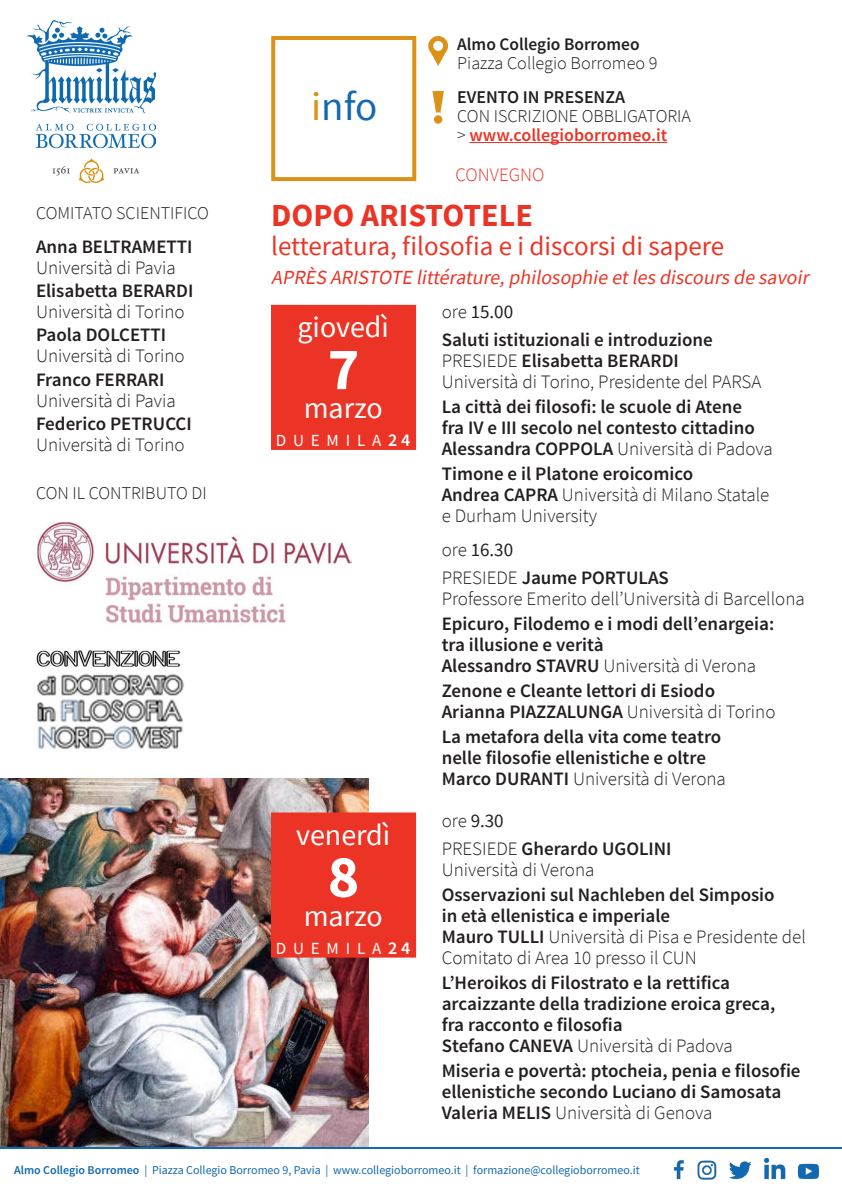
<style>
.page{position:relative;width:842px;height:1191px;background:#fff}
.page>*{position:absolute;margin:0;border:0;box-sizing:border-box;transform-origin:0 0}
.t1{font:700 60px "Source Sans Pro";color:#fff}
.t2{font:41px "Source Sans Pro";color:#1468b0}
.t3{font:700 32px "Source Sans Pro";color:#eb3426}
.t4{font:30px "Source Sans Pro";color:#fff}
.t5{font:27px "Source Sans Pro";color:#eb3426}
.t6{font:italic 20px "Source Sans Pro";color:#eb3426}
.t7{font:600 19px "Source Sans Pro";color:#231f20}
.t8{font:300 19px/21px "Source Sans Pro";color:#231f20}
.t9{font:19px "Source Sans Pro";color:#231f20}
.t10{font:300 19px "Source Sans Pro";color:#eb3426}
.t11{font:300 18px "Source Sans Pro";color:#231f20}
.t12{font:600 18px "Source Sans Pro";color:#eb3426}
.t13{font:600 18px "Source Sans Pro";color:#231f20}
.t14{font:600 17.6px "Source Sans Pro";color:#231f20}
.t15{font:17px "Source Sans Pro";color:#fff}
.t16{font:12px "Source Sans Pro";color:#1269b0}
.s1{color:#dc9219}
.s2{font-weight:300;color:#231f20}
.s3{font-weight:600;font-size:18px}
.s4{font-weight:300}
.s5{font-weight:600}
</style>
<div class="page">
<img style="left:0;top:778px;width:369px;height:368px">
<hr style="left:0;top:1146px;width:842px;height:2px;background:#1169b1">
<div style="left:271px;top:36px;width:145px;height:145px;background:#fff;border:4px solid #dc9219"></div>
<div style="left:271px;top:305px;width:145px;height:145px;background:#eb3426"></div>
<img style="left:673px;top:1160px;width:11px;height:20px">
<img style="left:697px;top:1160px;width:20px;height:20px">
<img style="left:729px;top:1161px;width:22px;height:19px">
<img style="left:764px;top:1157px;width:22px;height:23px">
<img style="left:797px;top:1163px;width:22px;height:16px">
<img style="left:28px;top:20px;width:128px;height:163px">
<div style="left:428px;top:36px;width:20px;height:20px;background:#dc9219;border-radius:50%"></div>
<svg style="left:430px;top:52px;width:16px;height:14px"></svg>
<div style="left:433px;top:41px;width:10px;height:10px;background:#fff;border-radius:50%"></div>
<hr style="left:469px;top:142px;width:198px;height:1px;background:#eb3426">
<svg style="left:432px;top:91px;width:12px;height:21px"></svg>
<div style="left:434px;top:115px;width:8px;height:9px;background:#dc9219;border-radius:50%"></div>
<div style="left:271px;top:812px;width:145px;height:145px;background:#eb3426"></div>
<img style="left:37px;top:522px;width:315px;height:101px">
<img style="left:36px;top:650px;width:148px;height:99px">
<p class="t11" style="left:36px;top:202px;width:174px">COMITATO SCIENTIFICO</p>
<p class="t7" style="left:36px;top:234px;width:158px">Anna BELTRAMETTI</p>
<p class="t8" style="left:36px;top:257px;width:141px">Università di Pavia</p>
<p class="t7" style="left:36px;top:278px;width:159px">Elisabetta BERARDI</p>
<p class="t8" style="left:36px;top:301px;width:150px">Università di Torino</p>
<p class="t7" style="left:36px;top:322px;width:132px">Paola DOLCETTI</p>
<p class="t8" style="left:36px;top:345px;width:150px">Università di Torino</p>
<p class="t7" style="left:36px;top:367px;width:130px">Franco FERRARI</p>
<p class="t8" style="left:36px;top:390px;width:141px">Università di Pavia</p>
<p class="t7" style="left:36px;top:411px;width:157px">Federico PETRUCCI</p>
<p class="t8" style="left:36px;top:434px;width:150px">Università di Torino</p>
<p class="t11" style="left:36px;top:482px;width:172px">CON IL CONTRIBUTO DI</p>
<p class="t2" style="left:311px;top:80px;width:68px"><span class="s1">i</span>nfo</p>
<p class="t14" style="left:457px;top:33px;width:184px">Almo Collegio Borromeo</p>
<p class="t11" style="left:457px;top:51px;width:202px">Piazza Collegio Borromeo 9</p>
<p class="t13" style="left:457px;top:85px;width:169px">EVENTO IN PRESENZA</p>
<p class="t11" style="left:457px;top:105px;width:235px">CON ISCRIZIONE OBBLIGATORIA</p>
<p class="t12" style="left:457px;top:123px;width:212px"><span class="s2">&gt;</span> www.collegioborromeo.it</p>
<p class="t10" style="left:455px;top:163px;width:90px">CONVEGNO</p>
<p class="t3" style="left:271px;top:194px;width:263px">DOPO ARISTOTELE</p>
<p class="t5" style="left:271px;top:229px;width:455px">letteratura, filosofia e i discorsi di sapere</p>
<p class="t6" style="left:271px;top:265px;width:543px">APRÈS ARISTOTE littérature,philosophie etles discours de savoir</p>
<p class="t4" style="left:297px;top:308px;width:93px">giovedì</p>
<p class="t1" style="left:328px;top:328px;width:33px">7</p>
<p class="t4" style="left:304px;top:389px;width:80px">marzo</p>
<p class="t15" style="left:276px;top:430px;width:136px">D U E M I L A <span class="s3">2 4</span></p>
<p class="t4" style="left:296px;top:816px;width:96px">venerdì</p>
<p class="t1" style="left:328px;top:836px;width:33px">8</p>
<p class="t4" style="left:304px;top:896px;width:80px">marzo</p>
<p class="t15" style="left:276px;top:937px;width:136px">D U E M I L A <span class="s3">2 4</span></p>
<p class="t9" style="left:442px;top:300px;width:73px"><span class="s4">ore</span> 15.00</p>
<p class="t7" style="left:442px;top:328px;width:273px">Saluti istituzionali e introduzione</p>
<p class="t7" style="left:442px;top:349px;width:239px"><span class="s4">PRESIEDE</span> Elisabetta BERARDI</p>
<p class="t8" style="left:442px;top:371px;width:321px">Università di Torino, Presidente del PARSA</p>
<p class="t7" style="left:442px;top:395px;width:302px">La città dei filosofi: le scuole di Atene</p>
<p class="t7" style="left:442px;top:416px;width:315px">fra IV e III secolo nel contesto cittadino</p>
<p class="t8" style="left:442px;top:438px;width:333px"><span class="s5">Alessandra COPPOLA</span> Università di Padova</p>
<p class="t7" style="left:442px;top:462px;width:253px">Timone e il Platone eroicomico</p>
<p class="t8" style="left:442px;top:484px;width:329px"><span class="s5">Andrea CAPRA</span> Università di Milano Statale</p>
<p class="t8" style="left:442px;top:505px;width:157px">e Durham University</p>
<p class="t9" style="left:442px;top:537px;width:73px"><span class="s4">ore</span> 16.30</p>
<p class="t7" style="left:442px;top:565px;width:229px"><span class="s4">PRESIEDE</span> Jaume PORTULAS</p>
<p class="t8" style="left:442px;top:588px;width:365px">Professore Emerito dell’Università di Barcellona</p>
<p class="t7" style="left:442px;top:611px;width:334px">Epicuro, Filodemo e i modi dell’enargeia:</p>
<p class="t7" style="left:442px;top:632px;width:163px">tra illusione e verità</p>
<p class="t8" style="left:442px;top:655px;width:316px"><span class="s5">Alessandro STAVRU</span> Università di Verona</p>
<p class="t7" style="left:442px;top:678px;width:275px">Zenone e Cleante lettori di Esiodo</p>
<p class="t7" style="left:442px;top:699px;width:335px">Arianna PIAZZALUNGA <span class="s4">Università di Torino</span></p>
<p class="t7" style="left:442px;top:724px;width:281px">La metafora della vita come teatro</p>
<p class="t7" style="left:442px;top:745px;width:266px">nelle filosofie ellenistiche e oltre</p>
<p class="t8" style="left:442px;top:768px;width:286px"><span class="s5">Marco DURANTI</span> Università di Verona</p>
<p class="t9" style="left:442px;top:808px;width:64px"><span class="s4">ore</span> 9.30</p>
<p class="t7" style="left:442px;top:836px;width:231px"><span class="s4">PRESIEDE</span> Gherardo UGOLINI</p>
<p class="t8" style="left:442px;top:859px;width:154px">Università di Verona</p>
<p class="t7" style="left:442px;top:882px;width:334px">Osservazioni sul Nachleben del Simposio</p>
<p class="t7" style="left:442px;top:903px;width:230px">in età ellenistica e imperiale</p>
<p class="t8" style="left:442px;top:926px;width:366px"><span class="s5">Mauro TULLI</span> Università di Pisa e Presidente del<br>Comitato di Area 10 presso il CUN</p>
<p class="t7" style="left:442px;top:970px;width:290px">L’Heroikos di Filostrato e la rettifica</p>
<p class="t7" style="left:442px;top:991px;width:335px">arcaizzante della tradizione eroica greca,</p>
<p class="t7" style="left:442px;top:1012px;width:183px">fra racconto e filosofia</p>
<p class="t8" style="left:442px;top:1035px;width:293px"><span class="s5">Stefano CANEVA</span> Università di Padova</p>
<p class="t7" style="left:442px;top:1058px;width:360px">Miseria e povertà: ptocheia, penia e filosofie</p>
<p class="t7" style="left:442px;top:1079px;width:341px">ellenistiche secondo Luciano di Samosata</p>
<p class="t8" style="left:442px;top:1102px;width:272px"><span class="s5">Valeria MELIS</span> Università di Genova</p>
<p class="t16" style="left:14px;top:1162px;width:627px"><span class="s5">Almo Collegio Borromeo</span> | Piazza Collegio Borromeo 9, Pavia | www.collegioborromeo.it | formazione@collegioborromeo.it</p>
</div>
